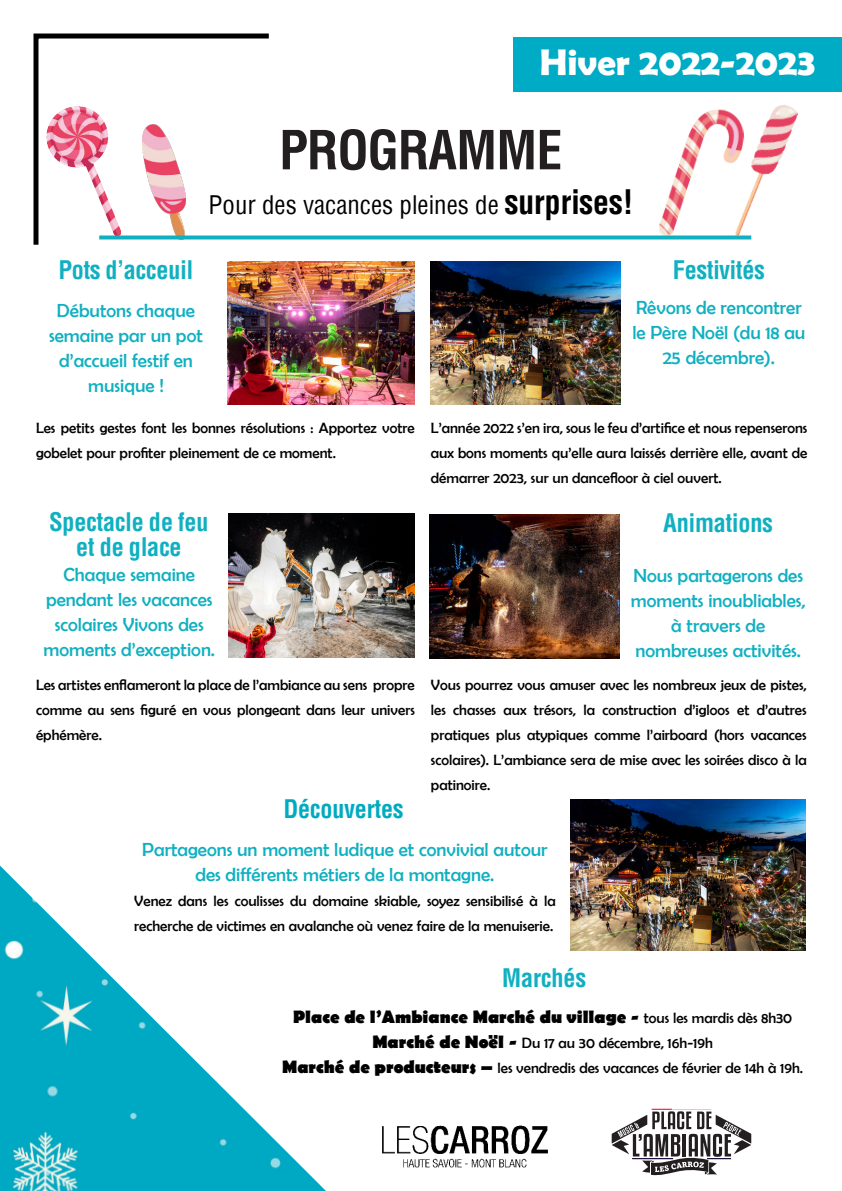
<style>
.page{position:relative;width:842px;height:1191px;background:#fff}
.page>*{position:absolute;margin:0;border:0;box-sizing:border-box;transform-origin:0 0}
.t1{font:700 condensed 53px "Helvetica";color:#231f20}
.t2{font:700 37px "Berlin Sans FB Demi";color:#fff}
.t3{font:700 condensed 25px/25px "Helvetica";color:#10b0c1;text-align:center}
.t4{font:condensed 25px "Helvetica";color:#000}
.t5{font:700 condensed 25px "Helvetica";color:#00abc1}
.t6{font:19px/25px "Berlin Sans FB";color:#10b0c1;text-align:center}
.t7{font:700 18px "Berlin Sans FB";color:#000}
.t8{font:15px/25px "Berlin Sans FB";color:#000;text-align:justify}
.s1{font-weight:700;font-size:33px}
.s2{font-weight:400;font-size:15px}
.s3{font-weight:700;font-size:18px}
</style>
<div class="page">
<div style="left:513px;top:37px;width:329px;height:55px;background:#00abc5"></div>
<img style="left:0;top:865px;width:326px;height:326px">
<img style="left:227px;top:261px;width:188px;height:144px">
<img style="left:431px;top:261px;width:189px;height:144px">
<img style="left:228px;top:513px;width:187px;height:144px">
<img style="left:430px;top:514px;width:189px;height:144px">
<img style="left:571px;top:799px;width:235px;height:151px">
<svg style="left:33px;top:33px;width:241px;height:212px"></svg>
<img style="left:659px;top:111px;width:51px;height:124px">
<img style="left:46px;top:106px;width:74px;height:130px">
<img style="left:710px;top:104px;width:89px;height:132px">
<img style="left:143px;top:124px;width:42px;height:111px">
<svg style="left:99px;top:235px;width:652px;height:4px;background:#2cb9c8"></svg>
<svg style="left:612px;top:1109px;width:139px;height:67px"></svg>
<img style="left:382px;top:1125px;width:166px;height:43px">
<h2 class="t2" style="left:540px;top:41px;width:277px">Hiver 2022-2023</h2>
<h1 class="t1" style="left:280px;top:129px;width:284px">PROGRAMME</h1>
<h3 class="t4" style="left:209px;top:196px;width:426px">Pour des vacances pleines de <span class="s1">surprises!</span></h3>
<h3 class="t3" style="left:59px;top:259px;width:136px">Pots d’acceuil</h3>
<h3 class="t3" style="left:673px;top:259px;width:93px">Festivités</h3>
<p class="t6" style="left:49px;top:298px;width:155px">Débutons chaque semaine par un pot d’accueil festif en musique !</p>
<p class="t8" style="left:36px;top:416px;width:380px">Les petits gestes font les bonnes résolutions : Apportez votre gobelet pour profiter pleinement de ce moment.</p>
<p class="t6" style="left:632px;top:295px;width:175px">Rêvons de rencontrer le Père Noël (du 18 au<br>25 décembre).</p>
<p class="t8" style="left:431px;top:415px;width:378px">L’année 2022 s’en ira, sous le feu d’artifice et nous repenserons aux bons moments qu’elle aura laissés derrière elle, avant de démarrer 2023, sur un dancefloor à ciel ouvert.</p>
<h3 class="t3" style="left:49px;top:511px;width:161px">Spectacle de feu et de glace</h3>
<h3 class="t3" style="left:663px;top:512px;width:111px">Animations</h3>
<p class="t6" style="left:44px;top:562px;width:173px">Chaque semaine pendant les vacances scolaires Vivons des moments d’exception.</p>
<p class="t8" style="left:36px;top:672px;width:380px">Les artistes enflameront la place de l’ambiance au sens propre comme au sens figuré en vous plongeant dans leur univers éphémère.</p>
<h3 class="t5" style="left:284px;top:799px;width:121px">Découvertes</h3>
<p class="t6" style="left:631px;top:563px;width:176px">Nous partagerons des moments inoubliables, à travers de nombreuses activités.</p>
<p class="t8" style="left:431px;top:672px;width:377px">Vous pourrez vous amuser avec les nombreux jeux de pistes, les chasses aux trésors, la construction d’igloos et d’autres pratiques plus atypiques comme l’airboard (hors vacances scolaires). L’ambiance sera de mise avec les soirées disco à la patinoire.</p>
<p class="t6" style="left:142px;top:837px;width:407px">Partageons un moment ludique et convivial autour des différents métiers de la montagne.</p>
<p class="t8" style="left:134px;top:888px;width:423px">Venez dans les coulisses du domaine skiable, soyez sensibilisé à la recherche de victimes en avalanche où venez faire de la menuiserie.</p>
<h3 class="t3" style="left:502px;top:967px;width:85px">Marchés</h3>
<p class="t7" style="left:293px;top:1008px;width:501px">Place de l’Ambiance Marché du village - <span class="s2">tous les mardis dès 8h30</span></p>
<p class="t8" style="left:282px;top:1030px;width:523px;text-align:center"><span class="s3">Marché de Noël -</span> Du 17 au 30 décembre, 16h-19h<br><span class="s3">Marché de producteurs –</span> les vendredis des vacances de février de 14h à 19h.</p>
</div>
